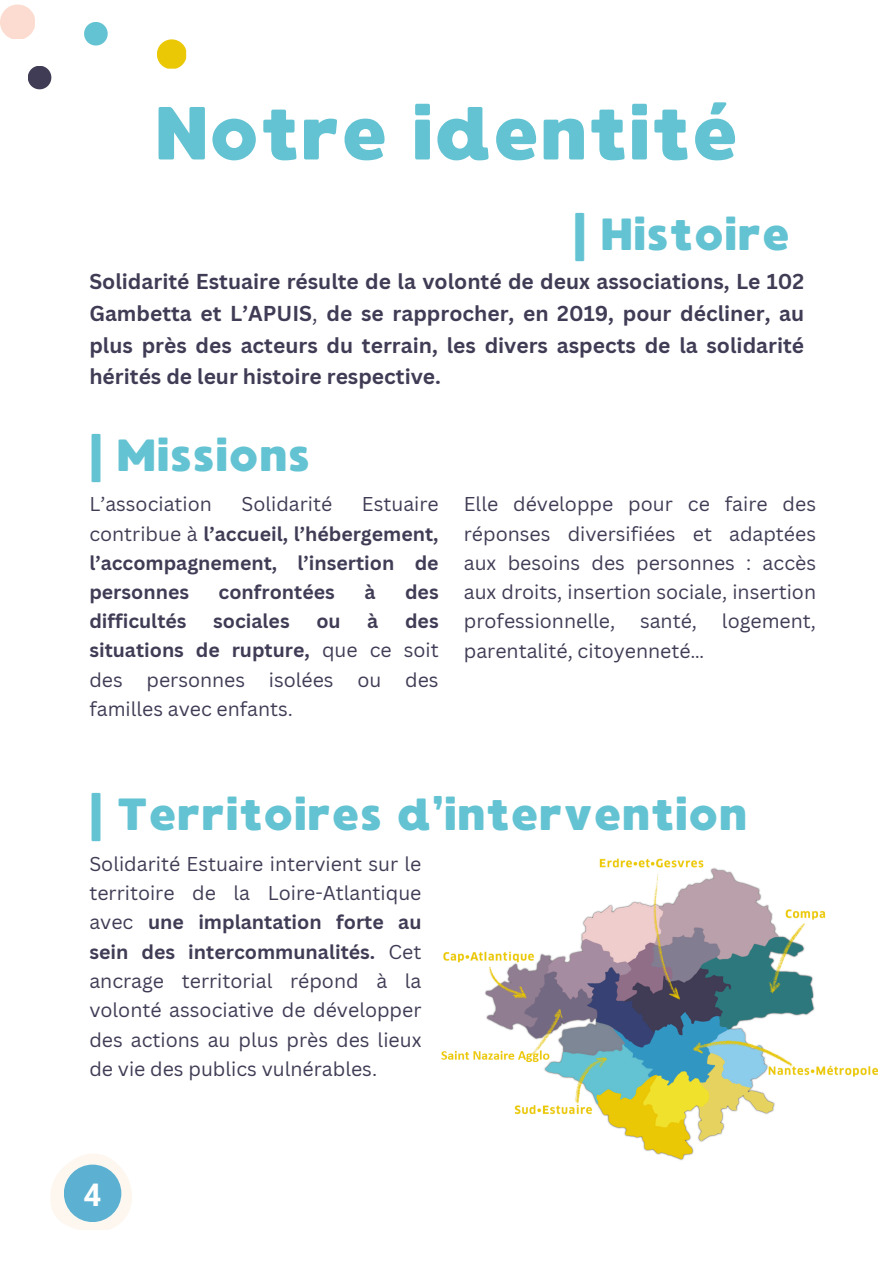
<style>
.page{position:relative;width:894px;height:1264px;background:#fff}
.page>*{position:absolute;margin:0;border:0;box-sizing:border-box;transform-origin:0 0}
.t1{font:75px "MADE Waffle Soft";color:#64c3d2}
.t2{font:45px "MADE Waffle Soft";color:#64c3d2}
.t3{font:700 31.2px "Roboto";color:#fff}
.t4{font:700 21px/31.5px "Canva Sans";color:#413c55;text-align:justify}
.t5{font:19.5px/29.2px "Canva Sans";color:#413c55;text-align:justify}
.t6{font:700 19.5px/29.2px "Canva Sans";color:#413c55;text-align:justify}
.s1{font-weight:400}
.s2{font-weight:700}
</style>
<div class="page">
<svg style="left:50px;top:1154px;width:82px;height:76px"></svg>
<div style="left:64px;top:1164px;width:57px;height:57px;background:#5cb1d2;border-radius:50%"></div>
<svg style="left:0;top:4px;width:35px;height:35px"></svg>
<svg style="left:28px;top:66px;width:23px;height:23px"></svg>
<svg style="left:84px;top:22px;width:24px;height:24px"></svg>
<svg style="left:157px;top:39px;width:29px;height:30px"></svg>
<img style="left:441px;top:858px;width:438px;height:302px">
<h2 class="t1" style="left:155px;top:88px;width:585px">Notre identité</h2>
<h2 class="t2" style="left:573px;top:207px;width:218px">| Histoire</h2>
<p class="t4" style="left:89px;top:265px;width:716px">Solidarité Estuaire résulte de la volonté de deux associations, Le 102<br>Gambetta et L’APUIS<span class="s1">,</span> de se rapprocher, en 2019, pour décliner, au plus près des acteurs du terrain, les divers aspects de la solidarité hérités de leur histoire respective.</p>
<p class="t2" style="left:89px;top:428px;width:222px">| Missions</p>
<p class="t6" style="left:89px;top:489px;width:351px;text-indent:272px"><span class="s1">Estuaire contribue à</span> l’accueil, l’hébergement, l’accompagnement, l’insertion de personnes</p>
<p class="t5" style="left:89px;top:489px;width:124px">L’association</p>
<p class="t5" style="left:241px;top:489px;width:92px">Solidarité</p>
<p class="t6" style="left:218px;top:577px;width:118px">confrontées</p>
<p class="t6" style="left:364px;top:577px;width:13px">à</p>
<p class="t6" style="left:405px;top:577px;width:35px">des</p>
<p class="t6" style="left:89px;top:606px;width:99px">difficultés</p>
<p class="t6" style="left:213px;top:606px;width:78px">sociales</p>
<p class="t6" style="left:316px;top:606px;width:26px">ou</p>
<p class="t6" style="left:367px;top:606px;width:13px">à</p>
<p class="t5" style="left:89px;top:606px;width:351px;text-indent:315px"><span class="s2">des situations de rupture,</span> que ce soit des personnes isolées ou des familles avec enfants.</p>
<p class="t5" style="left:463px;top:489px;width:353px">Elle développe pour ce faire des réponses diversifiées et adaptées aux besoins des personnes : accès aux droits, insertion sociale, insertion professionnelle,</p>
<p class="t5" style="left:640px;top:606px;width:59px">santé,</p>
<p class="t5" style="left:721px;top:606px;width:96px">logement,</p>
<p class="t5" style="left:463px;top:635px;width:242px">parentalité, citoyenneté…</p>
<p class="t2" style="left:89px;top:787px;width:659px">| Territoires d’intervention</p>
<p class="t5" style="left:89px;top:848px;width:333px">Solidarité Estuaire intervient sur le territoire de la Loire-Atlantique avec <span class="s2">une implantation forte au sein des intercommunalités.</span> Cet ancrage territorial répond à la volonté associative de développer des actions au plus près des lieux de vie des publics vulnérables.</p>
<h1 class="t3" style="left:84px;top:1176px;width:19px">4</h1>
</div>
